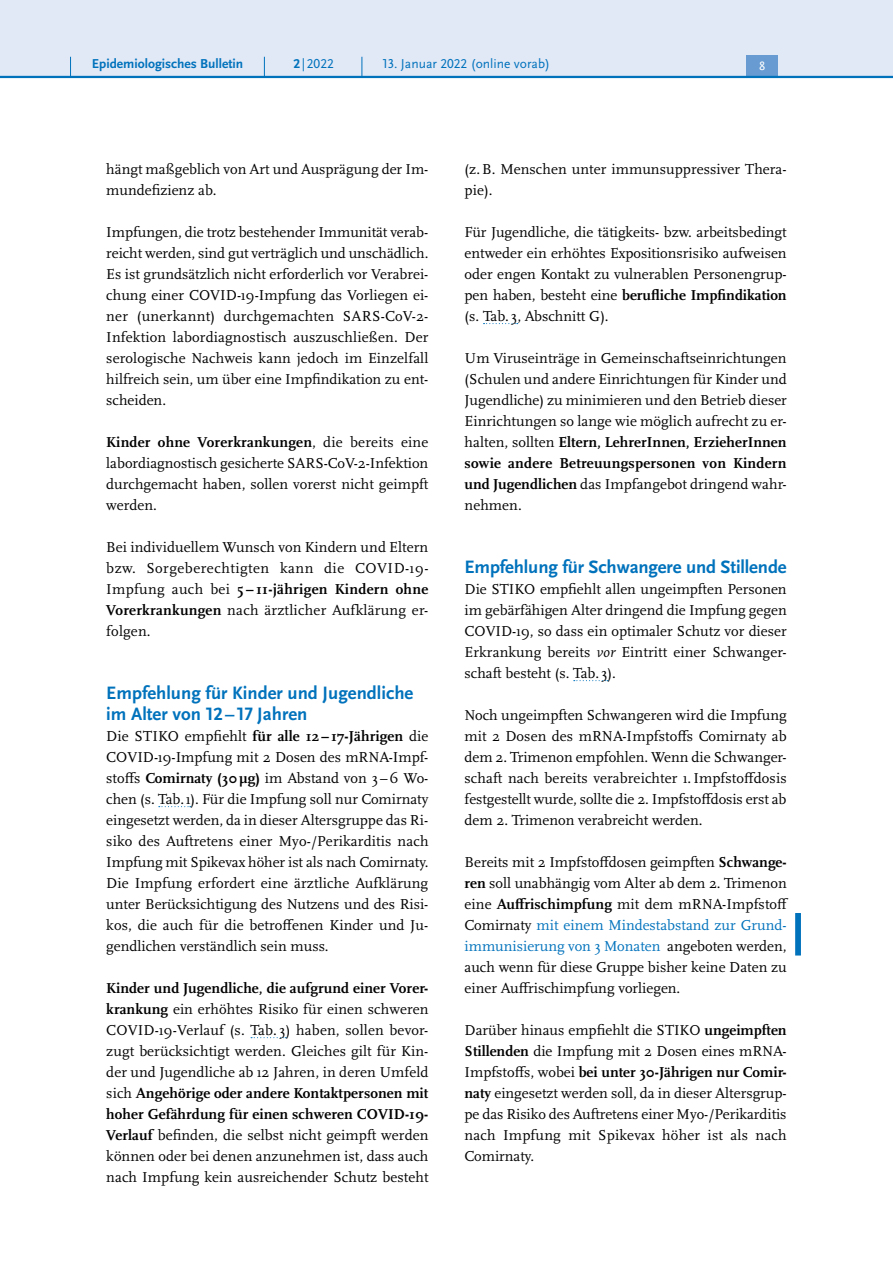
<style>
.page{position:relative;width:893px;height:1263px;background:#fff}
.page>*{position:absolute;margin:0;border:0;box-sizing:border-box;transform-origin:0 0}
.H3_-_Neu{font:700 18.75px/21px "Scala Sans Pro";color:#0072bc}
.P_-_Fließtext{font:15px/21px "Scala Pro";color:#000;text-align:justify}
.t1{font:13.5px "Scala Sans Pro";color:#0072bc}
.t2{font:700 13.5px "Scala Sans Pro";color:#0072bc}
.t3{font:12.45px "Scala Sans Pro";color:#fff}
.s1{font-weight:700}
.s2{font-style:italic}
.s3{color:#0072bc}
</style>
<div class="page">
<svg style="left:159px;top:806px;width:32px;height:1px"></svg>
<svg style="left:251px;top:1037px;width:35px;height:1px"></svg>
<svg style="left:484px;top:323px;width:34px;height:1px"></svg>
<svg style="left:574px;top:680px;width:34px;height:1px"></svg>
<svg style="left:795px;top:913px;width:6px;height:42px"></svg>
<div style="left:0;top:0;width:893px;height:77px;background:#e1e8f6"></div>
<div style="left:746px;top:55px;width:32px;height:21px;background:#679bd2"></div>
<hr style="left:0;top:76px;width:893px;height:2px;background:#0072bc">
<svg style="left:70px;top:57px;width:1px;height:19px"></svg>
<svg style="left:264px;top:57px;width:1px;height:19px"></svg>
<svg style="left:362px;top:57px;width:1px;height:19px"></svg>
<p class="t2" style="left:92px;top:55px;width:153px">Epidemiologisches Bulletin</p>
<p class="t1" style="left:293px;top:55px;width:42px"><span class="s1">2</span>|2022</p>
<p class="t1" style="left:383px;top:55px;width:169px">13. Januar 2022 (online vorab)</p>
<p class="t3" style="left:759px;top:59px;width:8px">8</p>
<p class="P_-_Fließtext" style="left:106px;top:158px;width:324px">hängt maßgeblich von Art und Ausprägung der Im&shy;mundefizienz ab.</p>
<p class="P_-_Fließtext" style="left:106px;top:221px;width:324px">Impfungen, die trotz bestehender Immunität verab&shy;reicht werden, sind gut verträglich und unschädlich.<br>Es ist grundsätzlich nicht erforderlich vor Verabrei&shy;chung einer COVID-19-Impfung das Vorliegen ei&shy;ner (unerkannt) durchgemachten SARS-CoV-2- Infektion labordiagnostisch auszuschließen. Der serologische Nachweis kann jedoch im Einzelfall hilfreich sein, um über eine Impfindikation zu ent&shy;scheiden.</p>
<p class="P_-_Fließtext" style="left:106px;top:431px;width:324px"><span class="s1">Kinder ohne Vorerkrankungen</span>, die bereits eine labordiagnostisch gesicherte SARS-CoV-2-Infektion durchgemacht haben, sollen vorerst nicht geimpft werden.</p>
<p class="P_-_Fließtext" style="left:106px;top:536px;width:324px">Bei individuellem Wunsch von Kindern und Eltern bzw. Sorgeberechtigten kann die COVID-19- Impfung auch bei <span class="s1">5 – 11-jährigen Kindern ohne Vorerkrankungen</span> nach ärztlicher Aufklärung er&shy;folgen.</p>
<h1 class="H3_-_Neu" style="left:106px;top:682px;width:309px">Empfehlung für Kinder und Jugendliche im Alter von 12–17 Jahren</h1>
<p class="P_-_Fließtext" style="left:106px;top:725px;width:324px">Die STIKO empfiehlt <span class="s1">für alle 12 – 17-Jährigen</span> die COVID-19-Impfung mit 2 Dosen des mRNA-Impf&shy;stoffs <span class="s1">Comirnaty (30µg)</span> im Abstand von 3–6 Wo&shy;chen (s. Tab.1). Für die Impfung soll nur Comirnaty eingesetzt werden, da in dieser Altersgruppe das Ri&shy;siko des Auftretens einer Myo-/Perikarditis nach Impfung mit Spikevax höher ist als nach Comirnaty.<br>Die Impfung erfordert eine ärztliche Aufklärung unter Berücksichtigung des Nutzens und des Risi&shy;kos, die auch für die betroffenen Kinder und Ju&shy;gendlichen verständlich sein muss.</p>
<p class="P_-_Fließtext" style="left:106px;top:977px;width:324px"><span class="s1">Kinder und Jugendliche, die aufgrund einer Vorer&shy;krankung</span> ein erhöhtes Risiko für einen schweren COVID-19-Verlauf (s. Tab. 3) haben, sollen bevor&shy;zugt berücksichtigt werden. Gleiches gilt für Kin&shy;der und Jugendliche ab 12 Jahren, in deren Umfeld sich <span class="s1">Angehörige oder andere Kontaktpersonen mit hoher Gefährdung für einen schweren COVID-19- Verlauf</span> befinden, die selbst nicht geimpft werden können oder bei denen anzunehmen ist, dass auch nach Impfung kein ausreichender Schutz besteht</p>
<p class="P_-_Fließtext" style="left:465px;top:158px;width:324px">(z.B. Menschen unter immunsuppressiver Thera&shy;pie).</p>
<p class="P_-_Fließtext" style="left:465px;top:221px;width:324px">Für Jugendliche, die tätigkeits- bzw. arbeitsbedingt entweder ein erhöhtes Expositionsrisiko aufweisen oder engen Kontakt zu vulnerablen Personengrup&shy;pen haben, besteht eine <span class="s1">berufliche Impfindikation </span>(s. Tab. 3, Abschnitt G).</p>
<p class="P_-_Fließtext" style="left:465px;top:347px;width:324px">Um Viruseinträge in Gemeinschaftseinrichtungen (Schulen und andere Einrichtungen für Kinder und Jugendliche) zu minimieren und den Betrieb dieser Einrichtungen so lange wie möglich aufrecht zu er&shy;halten, sollten <span class="s1">Eltern, LehrerInnen, ErzieherInnen sowie andere Betreuungspersonen von Kindern und Jugendlichen</span> das Impfangebot dringend wahr&shy;nehmen.</p>
<h1 class="H3_-_Neu" style="left:465px;top:556px;width:324px">Empfehlung für Schwangere und Stillende</h1>
<p class="P_-_Fließtext" style="left:465px;top:578px;width:324px">Die STIKO empfiehlt allen ungeimpften Personen im gebärfähigen Alter dringend die Impfung gegen COVID-19, so dass ein optimaler Schutz vor dieser Erkrankung bereits <span class="s2">vor</span> Eintritt einer Schwanger&shy;schaft besteht (s. Tab. 3).</p>
<p class="P_-_Fließtext" style="left:465px;top:704px;width:324px">Noch ungeimpften Schwangeren wird die Impfung mit 2 Dosen des mRNA-Impfstoffs Comirnaty ab dem 2. Trimenon empfohlen. Wenn die Schwanger&shy;schaft nach bereits verabreichter 1.Impfstoffdosis festgestellt wurde, sollte die 2. Impfstoffdosis erst ab dem 2. Trimenon verabreicht werden.</p>
<p class="P_-_Fließtext" style="left:465px;top:851px;width:326px;text-align:left">Bereits mit 2 Impfstoffdosen geimpften <span class="s1">Schwange&shy;ren</span> soll unabhängig vom Alter ab dem 2. Trimenon eine <span class="s1">Auffrischimpfung</span> mit dem mRNA-Impfstoff Comirnaty <span class="s3">mit einem Mindestabstand zur Grund&shy;immunisierung von 3 Monaten</span> angeboten werden, auch wenn für diese Gruppe bisher keine Daten zu einer Auf-frischimpfung vorliegen.</p>
<p class="P_-_Fließtext" style="left:465px;top:1019px;width:324px">Darüber hinaus empfiehlt die STIKO <span class="s1">ungeimpften Stillenden</span> die Impfung mit 2 Dosen eines mRNA-Impfstoffs, wobei <span class="s1">bei unter 30-Jährigen nur Comir&shy;naty</span> eingesetzt werden soll, da in dieser Altersgrup&shy;pe das Risiko des Auftretens einer Myo-/Perikarditis nach Impfung mit Spikevax höher ist als nach Comirnaty.</p>
</div>
